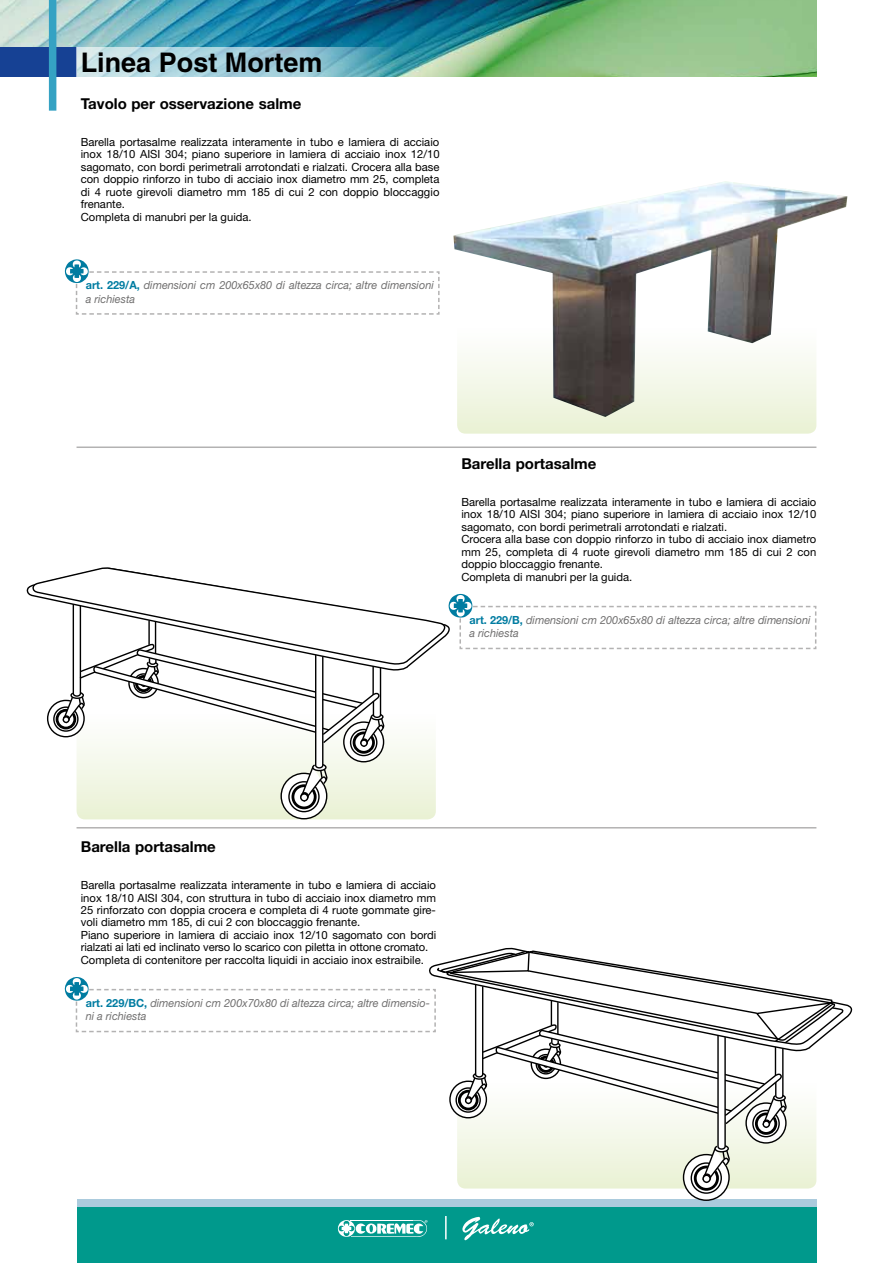
<style>
.page{position:relative;width:893px;height:1263px;background:#fff}
.page>*{position:absolute;margin:0;border:0;box-sizing:border-box;transform-origin:0 0}
.t1{font:700 27px "Helvetica";color:#000}
.t2{font:700 15px "Helvetica Neue LT Std";color:#000}
.t3{font:11.25px/12.5px "Helvetica Neue LT Std";color:#000}
.t4{font:italic 11.25px/13.5px "Helvetica Neue LT Std";color:#706f6f}
.s1{font-weight:700;font-style:normal;color:#007ca1}
</style>
<div class="page">
<img style="left:0;top:0;width:816px;height:77px">
<div style="left:0;top:47px;width:77px;height:29px;background:#164194"></div>
<div style="left:49px;top:0;width:7px;height:111px;background:#35a2c3"></div>
<svg style="left:77px;top:47px;width:340px;height:29px;background:#95c7d3"></svg>
<div style="left:77px;top:1206px;width:739px;height:57px;background:#00998c"></div>
<div style="left:77px;top:1199px;width:739px;height:7px;background:#abcbdd"></div>
<svg style="left:462px;top:1217px;width:72px;height:23px"></svg>
<svg style="left:337px;top:1220px;width:91px;height:17px"></svg>
<hr style="left:351px;top:1220px;width:62px;height:1px;background:#fff">
<hr style="left:445px;top:1216px;width:2px;height:23px;background:#fff">
<div style="left:457px;top:417px;width:359px;height:17px;background:#ebf2d7"></div>
<svg style="left:64px;top:259px;width:376px;height:56px"></svg>
<hr style="left:77px;top:446px;width:739px;height:2px;background:#b3b2b2">
<hr style="left:77px;top:827px;width:739px;height:1px;background:#b3b2b2">
<img style="left:453px;top:181px;width:394px;height:236px">
<svg style="left:27px;top:567px;width:790px;height:253px"></svg>
<hr style="left:148px;top:620px;width:2px;height:25px;background:#000">
<hr style="left:155px;top:622px;width:1px;height:31px;background:#000">
<svg style="left:64px;top:947px;width:789px;height:254px"></svg>
<hr style="left:557px;top:1002px;width:2px;height:32px;background:#000">
<h1 class="t1" style="left:81px;top:46px;width:243px">Linea Post Mortem</h1>
<h2 class="t2" style="left:81px;top:94px;width:222px">Tavolo per osservazione salme</h2>
<p class="t3" style="left:81px;top:136px;width:360px">Barella portasalme realizzata interamente in tubo e lamiera di acciaio inox 18/10 AISI 304; piano superiore in lamiera di acciaio inox 12/10 sagomato, con bordi perimetrali arrotondati e rialzati. Crocera alla base con doppio rinforzo in tubo di acciaio inox diametro mm 25, completa di 4 ruote girevoli diametro mm 185 di cui 2 con doppio bloccaggio frenante.<br>Completa di manubri per la guida.</p>
<p class="t4" style="left:86px;top:278px;width:349px"><span class="s1">art. 229/A,</span> dimensioni cm 200x65x80 di altezza circa; altre dimensioni a richiesta</p>
<h2 class="t2" style="left:461px;top:454px;width:137px">Barella portasalme</h2>
<p class="t3" style="left:461px;top:496px;width:357px">Barella portasalme realizzata interamente in tubo e lamiera di acciaio inox 18/10 AISI 304; piano superiore in lamiera di acciaio inox 12/10 sagomato, con bordi perimetrali arrotondati e rialzati.<br>Crocera alla base con doppio rinforzo in tubo di acciaio inox diametro mm 25, completa di 4 ruote girevoli diametro mm 185 di cui 2 con doppio bloccaggio frenante.<br>Completa di manubri per la guida.</p>
<p class="t4" style="left:469px;top:613px;width:343px"><span class="s1">art. 229/B,</span> dimensioni cm 200x65x80 di altezza circa; altre dimensioni a richiesta</p>
<h2 class="t2" style="left:81px;top:837px;width:137px">Barella portasalme</h2>
<p class="t3" style="left:81px;top:879px;width:357px">Barella portasalme realizzata interamente in tubo e lamiera di acciaio inox 18/10 AISI 304, con struttura in tubo di acciaio inox diametro mm 25 rinforzato con doppia crocera e completa di 4 ruote gommate gire&shy;voli diametro mm 185, di cui 2 con bloccaggio frenante.<br>Piano superiore in lamiera di acciaio inox 12/10 sagomato con bordi rialzati ai lati ed inclinato verso lo scarico con piletta in ottone cromato.<br>Completa di contenitore per raccolta liquidi in acciaio inox estraibile.</p>
<p class="t4" style="left:86px;top:996px;width:346px"><span class="s1">art. 229/BC,</span> dimensioni cm 200x70x80 di altezza circa; altre dimensio&shy;ni a richiesta</p>
</div>
